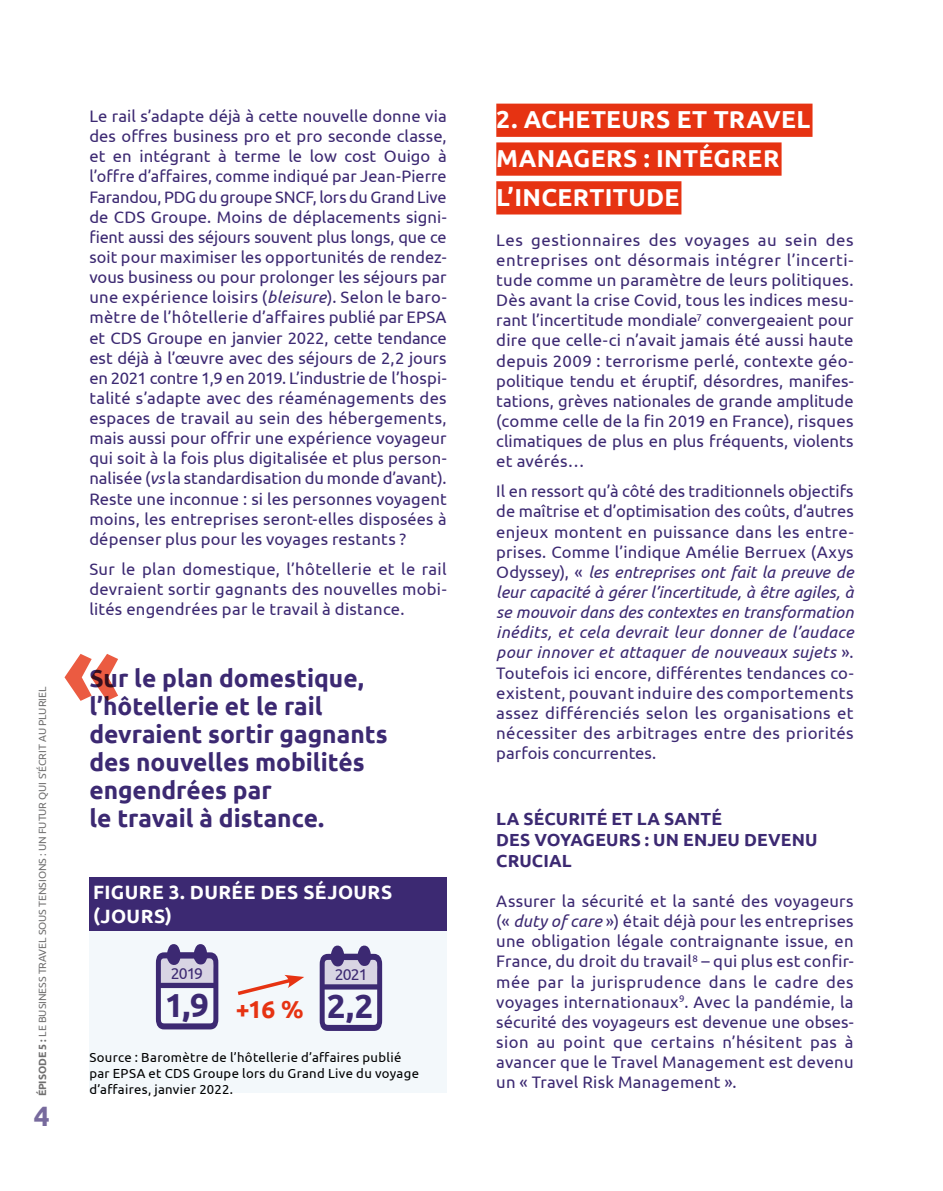
<style>
.page{position:relative;width:943px;height:1191px;background:#fff}
.page>*{position:absolute;margin:0;border:0;box-sizing:border-box;transform-origin:0 0}
.t1{font:700 98px "Ubuntu";color:#e63312}
.Texte_encadré{font:700 33.25px "Ubuntu";color:#3c2972}
.Texte_courant{font:700 28px "Ubuntu";color:#776a9d}
.Exergue_grosse{font:700 24.5px/28px "Ubuntu";color:#3c2972}
.Titre{font:700 24.5px "Ubuntu";letter-spacing:.015em;color:#fff}
.Exergue_grosse-2{font:700 24.5px "Ubuntu";color:#e63312}
.Titre_infographie{font:700 19.25px/23.6px "Ubuntu";letter-spacing:.02em;color:#fff}
.Titre_nivo2{font:700 17.5px/21px "Ubuntu";letter-spacing:.01em;color:#3c2972}
.Texte_courant-2{font:16.62px/20.1px "Ubuntu";letter-spacing:.01em;color:#3c2972;text-align:justify}
.Texte_courant-3{font:15.75px "Ubuntu";letter-spacing:-.055em;color:#3c2972}
.Source{font:13.12px/15.8px "Ubuntu";letter-spacing:.025em;color:#000}
.t2{font:10.5px "Ubuntu";letter-spacing:-.01em;color:#706f6f}
.s1{font-weight:700}
.s2{font-style:italic}
</style>
<div class="page">
<div style="left:496px;top:104px;width:316px;height:33px;background:#e63312"></div>
<div style="left:496px;top:142px;width:285px;height:34px;background:#e63312"></div>
<div style="left:496px;top:181px;width:185px;height:33px;background:#e63312"></div>
<div style="left:89px;top:883px;width:357px;height:210px;background:#f3f8fb"></div>
<div style="left:89px;top:877px;width:357px;height:53px;background:#3c2972"></div>
<svg style="left:156px;top:944px;width:62px;height:85px"></svg>
<div style="left:158px;top:982px;width:57px;height:6px;background:#3c2972"></div>
<svg style="left:320px;top:945px;width:62px;height:86px"></svg>
<div style="left:321px;top:984px;width:57px;height:5px;background:#3c2972"></div>
<svg style="left:237px;top:975px;width:67px;height:21px"></svg>
<p class="t2" style="left:36px;top:1096px;width:411px;rotate:-90deg"><span class="s1">ÉPISODE 5 :</span> LE BUSINESS TRAVEL SOUS TENSIONS : UN FUTUR QUI S’ÉCRIT AU PLURIEL</p>
<p class="Texte_courant" style="left:34px;top:1099px;width:17px">4</p>
<p class="Texte_courant-2" style="left:89px;top:106px;width:359px">Le rail s’adapte déjà à cette nouvelle donne via des offres business pro et pro seconde classe, et en intégrant à terme le low cost Ouigo à l’offre d’affaires, comme indiqué par Jean-Pierre Farandou, PDG du groupe SNCF, lors du Grand Live de CDS Groupe. Moins de déplacements signi&shy;fient aussi des séjours souvent plus longs, que ce soit pour maximiser les opportunités de rendez&shy;vous business ou pour prolonger les séjours par une expérience loisirs (<span class="s2">bleisure</span>). Selon le baro&shy;mètre de l’hôtellerie d’affaires publié par EPSA et CDS Groupe en janvier 2022, cette tendance est déjà à l’œuvre avec des séjours de 2,2 jours en 2021 contre 1,9 en 2019. L’industrie de l’hospi&shy;talité s’adapte avec des réaménagements des espaces de travail au sein des hébergements, mais aussi pour offrir une expérience voyageur qui soit à la fois plus digitalisée et plus person&shy;nalisée (<span class="s2">vs</span> la standardisation du monde d’avant).<br>Reste une inconnue : si les personnes voyagent moins, les entreprises seront-elles disposées à dépenser plus pour les voyages restants ?</p>
<p class="Texte_courant-2" style="left:89px;top:558px;width:359px">Sur le plan domestique, l’hôtellerie et le rail devraient sortir gagnants des nouvelles mobi&shy;lités engendrées par le travail à distance.</p>
<h1 class="t1" style="left:63px;top:617px;width:60px">«</h1>
<p class="Exergue_grosse" style="left:89px;top:664px;width:300px">Sur le plan domestique, l’hôtellerie et le rail devraient sortir gagnants des nouvelles mobilités engendrées par<br>le travail à distance.</p>
<p class="Titre_infographie" style="left:93px;top:880px;width:300px">FIGURE 3. DURÉE DES SÉJOURS (JOURS)</p>
<p class="Texte_courant-3" style="left:171px;top:963px;width:34px">2019</p>
<p class="Texte_encadré" style="left:165px;top:985px;width:46px">1,9</p>
<p class="Exergue_grosse-2" style="left:236px;top:995px;width:69px">+16 %</p>
<p class="Texte_courant-3" style="left:335px;top:965px;width:34px">2021</p>
<p class="Texte_encadré" style="left:327px;top:986px;width:48px">2,2</p>
<p class="Source" style="left:89px;top:1049px;width:331px">Source : Baromètre de l’hôtellerie d’affaires publié par EPSA et CDS Groupe lors du Grand Live du voyage d’affaires, janvier 2022.</p>
<p class="Titre" style="left:496px;top:105px;width:315px">2. ACHETEURS ET TRAVEL</p>
<p class="Titre" style="left:496px;top:143px;width:284px">MANAGERS : INTÉGRER</p>
<p class="Titre" style="left:496px;top:182px;width:184px">L’INCERTITUDE</p>
<p class="Texte_courant-2" style="left:496px;top:229px;width:359px">Les gestionnaires des voyages au sein des entreprises ont désormais intégrer l’incerti&shy;tude comme un paramètre de leurs politiques.<br>Dès avant la crise Covid, tous les indices mesu&shy;rant l’incertitude mondiale<sup>7</sup> convergeaient pour dire que celle-ci n’avait jamais été aussi haute depuis 2009 : terrorisme perlé, contexte géo&shy;politique tendu et éruptif, désordres, manifes&shy;tations, grèves nationales de grande amplitude (comme celle de la fin 2019 en France), risques climatiques de plus en plus fréquents, violents et avérés…</p>
<p class="Texte_courant-2" style="left:496px;top:481px;width:359px">Il en ressort qu’à côté des traditionnels objectifs de maîtrise et d’optimisation des coûts, d’autres enjeux montent en puissance dans les entre&shy;prises. Comme l’indique Amélie Berruex (Axys Odyssey), « <span class="s2">les entreprises ont fait la preuve de leur capacité à gérer l’incertitude, à être agiles, à se mouvoir dans des contextes en transformation inédits, et cela devrait leur donner de l’audace pour innover et attaquer de nouveaux sujets</span> ».<br>Toutefois ici encore, différentes tendances co&shy;existent, pouvant induire des comportements assez différenciés selon les organisations et nécessiter des arbitrages entre des priorités parfois concurrentes.</p>
<p class="Titre_nivo2" style="left:496px;top:808px;width:323px">LA SÉCURITÉ ET LA SANTÉ<br>DES VOYAGEURS : UN ENJEU DEVENU<br>CRUCIAL</p>
<p class="Texte_courant-2" style="left:496px;top:890px;width:359px">Assurer la sécurité et la santé des voyageurs (« <span class="s2">duty of care</span> ») était déjà pour les entreprises une obligation légale contraignante issue, en France, du droit du travail<sup>8</sup> – qui plus est confir&shy;mée par la jurisprudence dans le cadre des voyages internationaux<sup>9</sup>. Avec la pandémie, la sécurité des voyageurs est devenue une obses&shy;sion au point que certains n’hésitent pas à avancer que le Travel Management est devenu un « Travel Risk Management ».</p>
</div>
